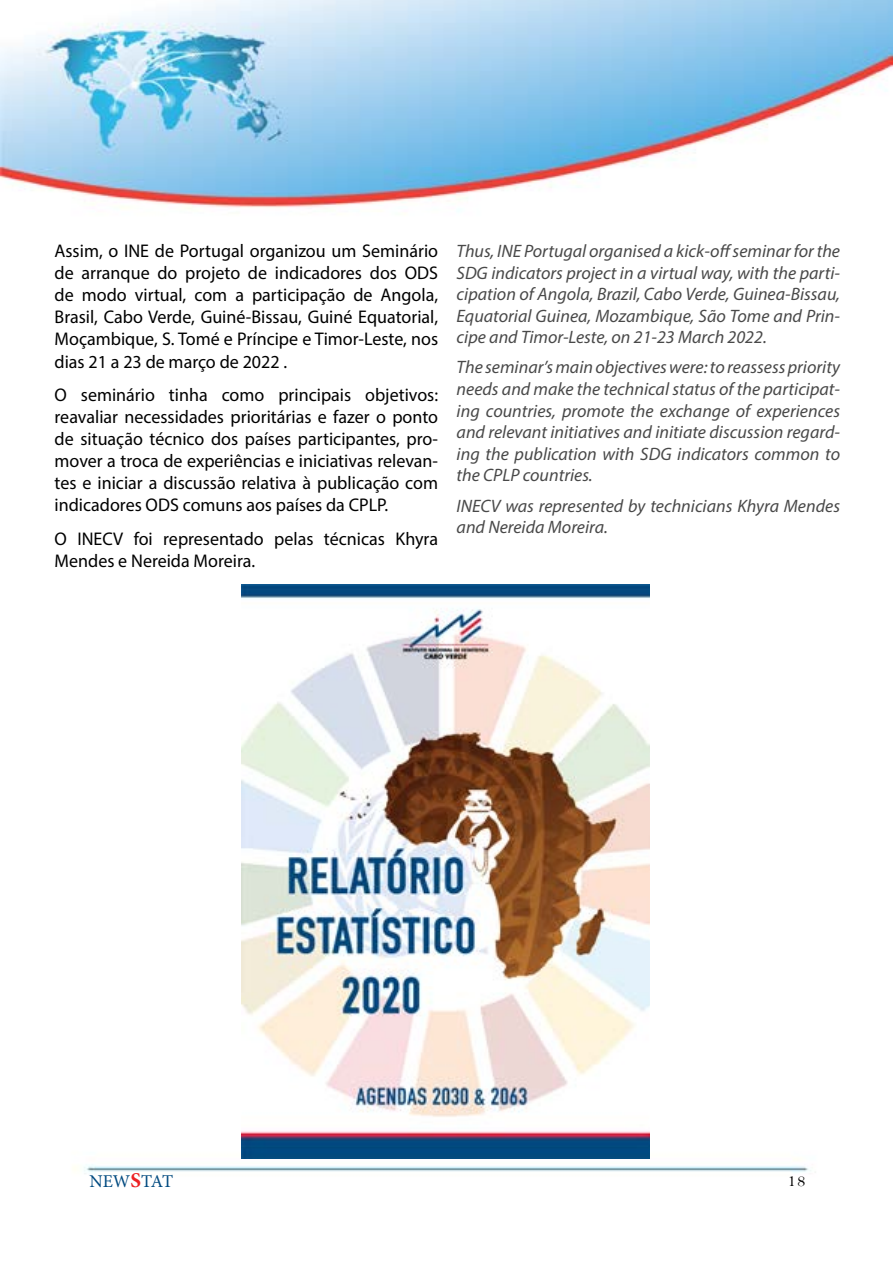
<style>
.page{position:relative;width:893px;height:1263px;background:#fff}
.page>*{position:absolute;margin:0;border:0;box-sizing:border-box;transform-origin:0 0}
.t1{font:18.45px/22px "Myriad Pro";color:#000;text-align:justify}
.t2{font:italic 18px/21.6px "Myriad Pro";color:#494949;text-align:justify}
.t3{font:18px "Minion Pro";letter-spacing:-.04em;color:#004a80}
.t4{font:18px "Bell";color:#000}
.s1{font-weight:700;font-size:21px;color:#ed2124}
</style>
<div class="page">
<img style="left:0;top:0;width:893px;height:1174px">
<img style="left:241px;top:585px;width:409px;height:574px">
<p class="t1" style="left:55px;top:240px;width:385px">Assim, o INE de Portugal organizou um Seminário de arranque do projeto de indicadores dos ODS de modo virtual, com a participação de Angola, Brasil, Cabo Verde, Guiné-Bissau, Guiné Equatorial, Moçambique, S. Tomé e Príncipe e Timor-Leste, nos dias 21 a 23 de março de 2022 .</p>
<p class="t1" style="left:55px;top:384px;width:385px">O seminário tinha como principais objetivos: reavaliar necessidades prioritárias e fazer o ponto de situação técnico dos países participantes, pro&shy;mover a troca de experiências e iniciativas relevan&shy;tes e iniciar a discussão relativa à publicação com indicadores ODS comuns aos países da CPLP.</p>
<p class="t1" style="left:55px;top:527px;width:385px">O INECV foi representado pelas técnicas Khyra<br>Mendes e Nereida Moreira.</p>
<p class="t2" style="left:457px;top:240px;width:385px">Thus, INE Portugal organised a kick-off seminar for the SDG indicators project in a virtual way, with the parti&shy;cipation of Angola, Brazil, Cabo Verde, Guinea-Bissau, Equatorial Guinea, Mozambique, São Tome and Prin&shy;cipe and Timor-Leste, on 21-23 March 2022.</p>
<p class="t2" style="left:457px;top:356px;width:385px">The seminar’s main objectives were: to reassess priority needs and make the technical status of the participat&shy;ing countries, promote the exchange of experiences and relevant initiatives and initiate discussion regard&shy;ing the publication with SDG indicators common to the CPLP countries.</p>
<p class="t2" style="left:457px;top:494px;width:385px">INECV was represented by technicians Khyra Mendes and Nereida Moreira.</p>
<p class="t3" style="left:90px;top:1169px;width:85px">NEW<span class="s1">S</span>TAT</p>
<p class="t4" style="left:787px;top:1169px;width:20px">18</p>
</div>
